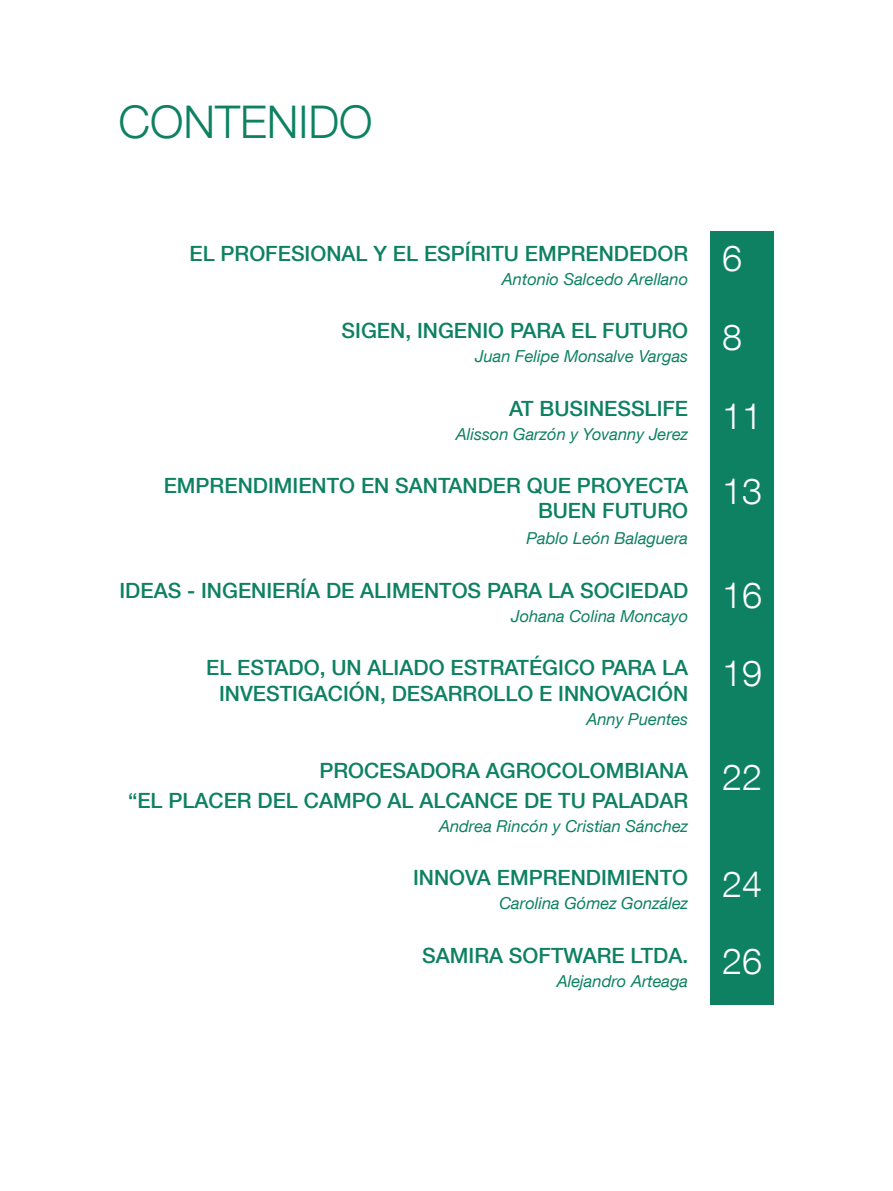
<style>
.page{position:relative;width:893px;height:1191px;background:#fff}
.page>*{position:absolute;margin:0;border:0;box-sizing:border-box;transform-origin:0 0}
.T0{font:300 45px "Helvetica Neue LT Com";color:#0d8161}
.t1{font:300 36px "Helvetica Neue LT Com";color:#fff}
.t2{font:500 21px/25.2px "Helvetica Neue LT Com";color:#0d8161;text-align:right}
.t3{font:italic 16.5px "Helvetica Neue LT Com";color:#0d8161}
</style>
<div class="page">
<div style="left:711px;top:232px;width:63px;height:773px;background:#0d8161"></div>
<p class="T0" style="left:118px;top:95px;width:256px">CONTENIDO</p>
<p class="t2" style="left:189px;top:240px;width:500px">EL PROFESIONAL Y EL ESPÍRITU EMPRENDEDOR</p>
<p class="t3" style="left:502px;top:268px;width:188px">Antonio Salcedo Arellano</p>
<p class="t2" style="left:342px;top:318px;width:348px">SIGEN, INGENIO PARA EL FUTURO</p>
<p class="t3" style="left:475px;top:346px;width:214px">Juan Felipe Monsalve Vargas</p>
<p class="t2" style="left:509px;top:395px;width:180px">AT BUSINESSLIFE</p>
<p class="t3" style="left:456px;top:424px;width:234px">Alisson Garzón y Yovanny Jerez</p>
<p class="t2" style="left:164px;top:473px;width:526px">EMPRENDIMIENTO EN SANTANDER QUE PROYECTA<br>BUEN FUTURO</p>
<p class="t3" style="left:526px;top:528px;width:163px">Pablo León Balaguera</p>
<p class="t2" style="left:119px;top:577px;width:570px">IDEAS - INGENIERÍA DE ALIMENTOS PARA LA SOCIEDAD</p>
<p class="t3" style="left:511px;top:606px;width:178px">Johana Colina Moncayo</p>
<p class="t2" style="left:206px;top:655px;width:484px">EL ESTADO, UN ALIADO ESTRATÉGICO PARA LA<br>INVESTIGACIÓN, DESARROLLO E INNOVACIÓN</p>
<p class="t3" style="left:586px;top:708px;width:103px">Anny Puentes</p>
<p class="t2" style="left:319px;top:758px;width:370px">PROCESADORA AGROCOLOMBIANA</p>
<p class="t2" style="left:128px;top:787px;width:562px">“EL PLACER DEL CAMPO AL ALCANCE DE TU PALADAR</p>
<p class="t3" style="left:439px;top:815px;width:251px">Andrea Rincón y Cristian Sánchez</p>
<p class="t2" style="left:413px;top:865px;width:277px">INNOVA EMPRENDIMIENTO</p>
<p class="t3" style="left:499px;top:893px;width:190px">Carolina Gómez González</p>
<p class="t2" style="left:422px;top:942px;width:267px">SAMIRA SOFTWARE LTDA.</p>
<p class="t3" style="left:557px;top:971px;width:133px">Alejandro Arteaga</p>
<p class="t1" style="left:722px;top:236px;width:22px">6</p>
<p class="t1" style="left:722px;top:315px;width:22px">8</p>
<p class="t1" style="left:722px;top:394px;width:42px">11</p>
<p class="t1" style="left:722px;top:469px;width:42px">13</p>
<p class="t1" style="left:722px;top:573px;width:42px">16</p>
<p class="t1" style="left:722px;top:651px;width:42px">19</p>
<p class="t1" style="left:722px;top:755px;width:42px">22</p>
<p class="t1" style="left:722px;top:862px;width:42px">24</p>
<p class="t1" style="left:722px;top:939px;width:42px">26</p>
</div>
